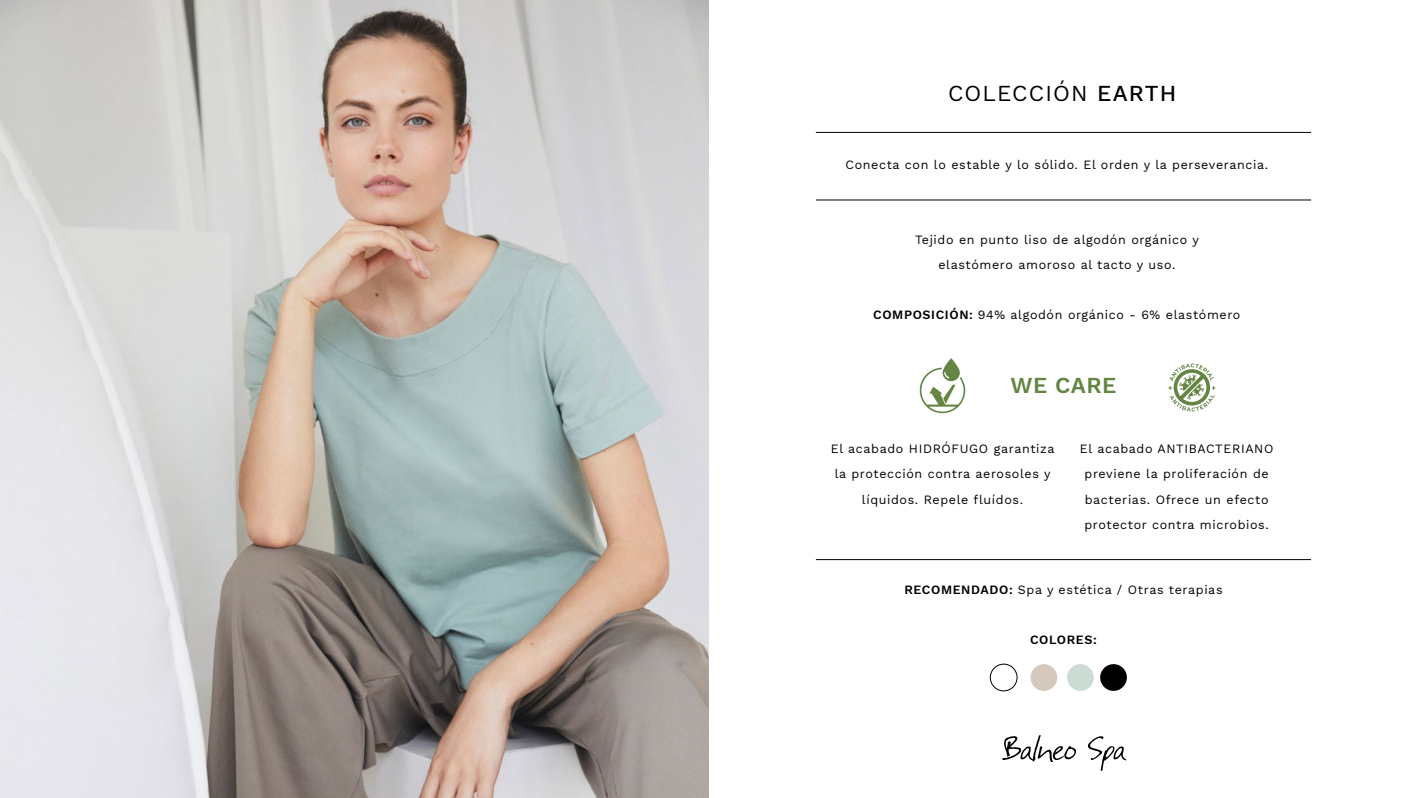
<style>
.page{position:relative;width:1418px;height:798px;background:#fff}
.page>*{position:absolute;margin:0;border:0;box-sizing:border-box;transform-origin:0 0}
.t1{font:22.5px "Work Sans";letter-spacing:.05em;color:#000}
.t2{font:600 22.5px "Work Sans";letter-spacing:.02em;color:#648544}
.t3{font:12.5px/25px "Work Sans";letter-spacing:.05em;color:#000;text-align:center}
.t4{font:600 12.5px "Work Sans";letter-spacing:.05em;color:#000}
.s1{font-weight:500}
.s2{font-weight:600}
</style>
<div class="page">
<svg style="left:1002px;top:735px;width:74px;height:26px"></svg>
<svg style="left:1088px;top:736px;width:38px;height:34px"></svg>
<img style="left:0;top:0;width:709px;height:797px">
<svg style="left:1168px;top:363px;width:47px;height:48px"></svg>
<svg style="left:919px;top:358px;width:46px;height:55px"></svg>
<hr style="left:815px;top:132px;width:495px;height:1px;background:#000">
<hr style="left:815px;top:200px;width:495px;height:1px;background:#000">
<hr style="left:815px;top:559px;width:495px;height:1px;background:#000">
<div style="left:990px;top:663px;width:27px;height:28px;border:1px solid #000;border-radius:50%"></div>
<div style="left:1067px;top:664px;width:26px;height:26px;background:#cadcd3;border-radius:50%"></div>
<div style="left:1030px;top:664px;width:27px;height:26px;background:#d4c9bc;border-radius:50%"></div>
<div style="left:1100px;top:664px;width:26px;height:26px;background:#000;border-radius:50%"></div>
<h1 class="t1" style="left:948px;top:76px;width:230px">COLECCIÓN <span class="s1">EARTH</span></h1>
<p class="t3" style="left:845px;top:152px;width:424px">Conecta con lo estable y lo sólido. El orden y la perseverancia.</p>
<p class="t3" style="left:915px;top:227px;width:285px">Tejido en punto liso de algodón orgánico y elastómero amoroso al tacto y uso.</p>
<p class="t3" style="left:873px;top:302px;width:369px"><span class="s2">COMPOSICIÓN:</span> 94% algodón orgánico - 6% elastómero</p>
<h1 class="t2" style="left:1010px;top:368px;width:107px">WE CARE</h1>
<p class="t3" style="left:830px;top:436px;width:225px">El acabado HIDRÓFUGO garantiza la protección contra aerosoles y líquidos. Repele fluídos.</p>
<p class="t3" style="left:1079px;top:436px;width:195px">El acabado ANTIBACTERIANO previene la proliferación de bacterias. Ofrece un efecto protector contra microbios.</p>
<p class="t3" style="left:904px;top:576px;width:320px"><span class="s2">RECOMENDADO:</span> Spa y estética / Otras terapias</p>
<p class="t4" style="left:1030px;top:630px;width:68px">COLORES:</p>
</div>
